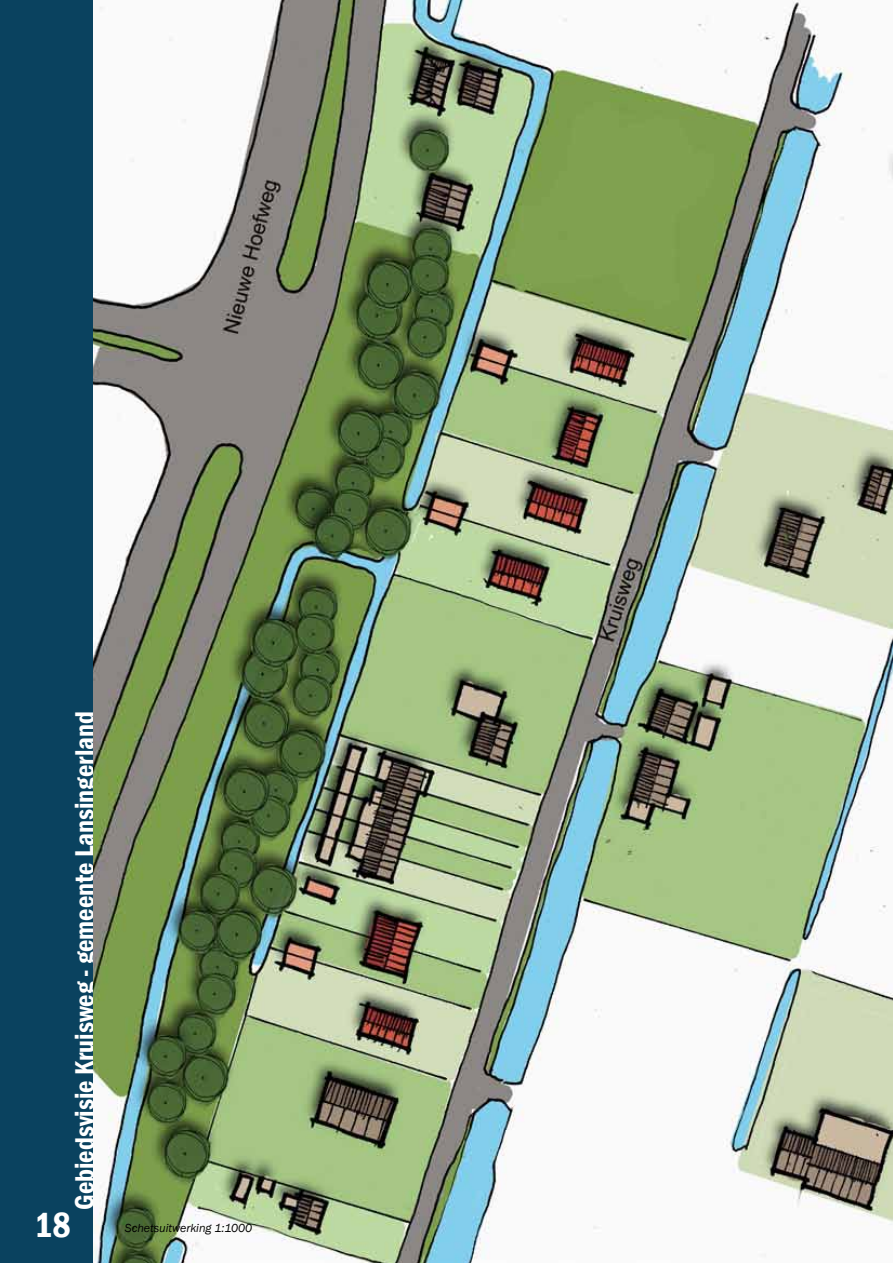
<style>
.page{position:relative;width:893px;height:1263px;background:#fff}
.page>*{position:absolute;margin:0;border:0;box-sizing:border-box;transform-origin:0 0}
.t1{font:600 condensed 36px "Franklin Gothic";color:#fff}
.t2{font:600 condensed 27px "Franklin Gothic";color:#fff}
.t3{font:italic 12px "Franklin Gothic";color:#000}
</style>
<div class="page">
<div style="left:0;top:0;width:93px;height:1263px;background:#0a425f"></div>
<img style="left:93px;top:0;width:800px;height:1263px">
<p class="t2" style="left:66px;top:1210px;width:500px;rotate:-90deg">Gebiedsvisie Kruisweg - gemeente Lansingerland</p>
<h1 class="t1" style="left:34px;top:1201px;width:38px">18</h1>
<p class="t3" style="left:125px;top:1220px;width:129px">Schetsuitwerking 1:1000</p>
</div>
